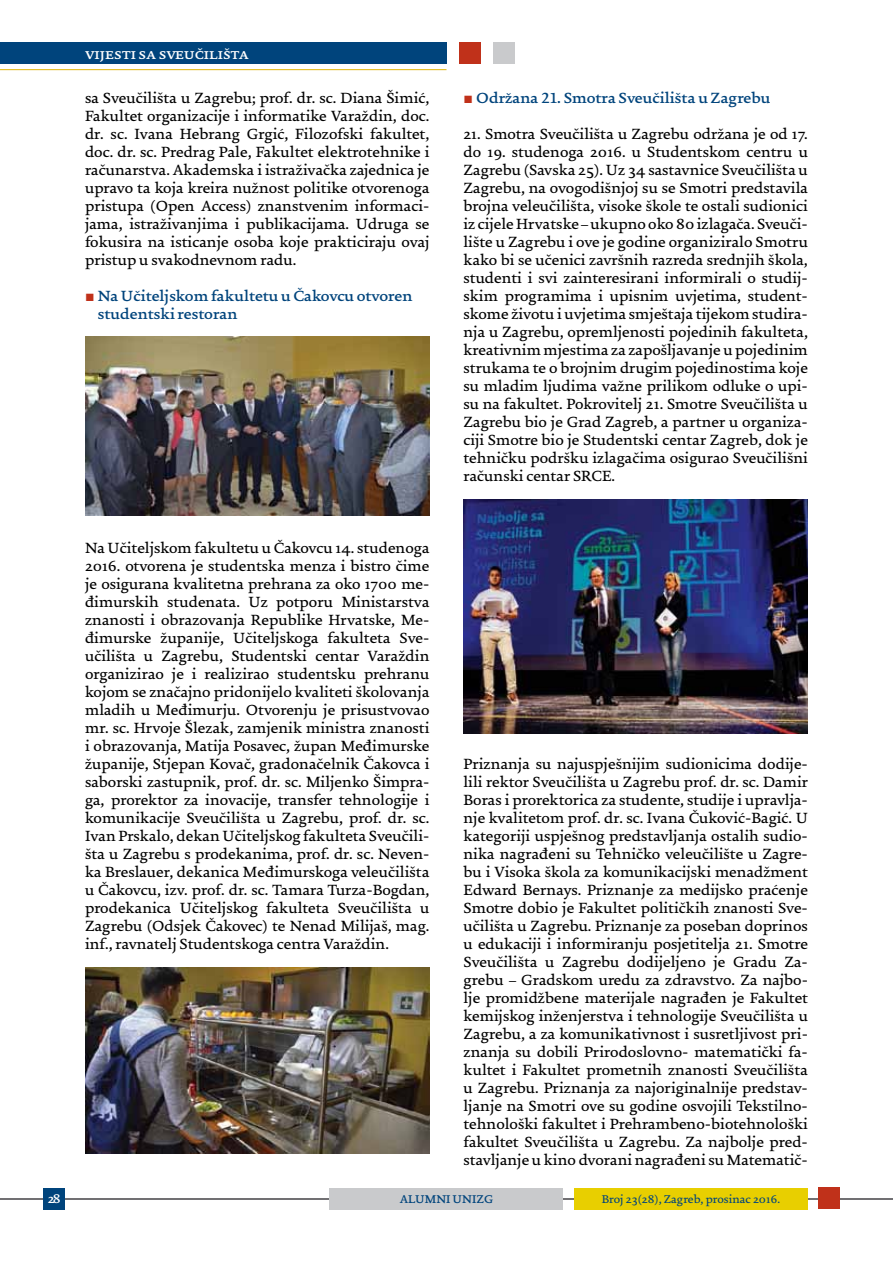
<style>
.page{position:relative;width:893px;height:1263px;background:#fff}
.page>*{position:absolute;margin:0;border:0;box-sizing:border-box;transform-origin:0 0}
.t1{font:500 15.75px/18px "Uni Zg";color:#000;text-align:justify}
.t2{font:700 15.75px/18px "Uni Zg";color:#00447c}
.t3{font:700 15.75px "Uni Zg";color:#fff}
.t4{font:700 13.5px "Uni Zg";color:#fff}
.t5{font:500 12px "Uni Zg";color:#00447c}
.t6{font:700 12px "Uni Zg";color:#00447c}
.s1{font-family:"Times New Roman";color:#c0311a}
</style>
<div class="page">
<hr style="left:0;top:1198px;width:893px;height:1px;background:#717073">
<div style="left:44px;top:1188px;width:21px;height:21px;background:#00447c"></div>
<div style="left:819px;top:1187px;width:21px;height:22px;background:#c0311a"></div>
<div style="left:330px;top:1188px;width:233px;height:21px;background:#c9cacc"></div>
<div style="left:574px;top:1188px;width:234px;height:21px;background:#e8cf00"></div>
<div style="left:0;top:43px;width:446px;height:21px;background:#00447c"></div>
<div style="left:459px;top:43px;width:21px;height:21px;background:#c0311a"></div>
<div style="left:493px;top:43px;width:21px;height:21px;background:#c9cacc"></div>
<hr style="left:0;top:69px;width:446px;height:1px;background:#deb408">
<img style="left:85px;top:337px;width:344px;height:179px">
<img style="left:463px;top:499px;width:345px;height:234px">
<img style="left:85px;top:967px;width:344px;height:186px">
<p class="t3" style="left:85px;top:45px;width:165px">vijesti sa sveučilišta</p>
<p class="t1" style="left:85px;top:90px;width:346px">sa Sveučilišta u Zagrebu; prof. dr. sc. Diana Šimić, Fakultet organizacije i informatike Varaždin, doc. dr. sc. Ivana Hebrang Grgić, Filozofski fakultet, doc. dr. sc. Predrag Pale, Fakultet elektrotehnike i računarstva. Akademska i istraživačka zajednica je upravo ta koja kreira nužnost politike otvorenoga pristupa (Open Access) znanstvenim informaci&shy;jama, istraživanjima i publikacijama. Udruga se fokusira na isticanje osoba koje prakticiraju ovaj pristup u svakodnevnom radu.</p>
<p class="t2" style="left:98px;top:288px;width:316px;text-indent:-13px"><span class="s1">■</span> Na Učiteljskom fakultetu u Čakovcu otvoren studentski restoran</p>
<p class="t1" style="left:85px;top:540px;width:346px">Na Učiteljskom fakultetu u Čakovcu 14. studenoga 2016. otvorena je studentska menza i bistro čime je osigurana kvalitetna prehrana za oko 1700 me&shy;đimurskih studenata. Uz potporu Ministarstva znanosti i obrazovanja Republike Hrvatske, Me&shy;đimurske županije, Učiteljskoga fakulteta Sve&shy;učilišta u Zagrebu, Studentski centar Varaždin organizirao je i realizirao studentsku prehranu kojom se značajno pridonijelo kvaliteti školovanja mladih u Međimurju. Otvorenju je prisustvovao mr. sc. Hrvoje Šlezak, zamjenik ministra znanosti i obrazovanja, Matija Posavec, župan Međimurske županije, Stjepan Kovač, gradonačelnik Čakovca i saborski zastupnik, prof. dr. sc. Miljenko Šimpra&shy;ga, prorektor za inovacije, transfer tehnologije i komunikacije Sveučilišta u Zagrebu, prof. dr. sc.<br>Ivan Prskalo, dekan Učiteljskog fakulteta Sveučili&shy;šta u Zagrebu s prodekanima, prof. dr. sc. Neven&shy;ka Breslauer, dekanica Međimurskoga veleučilišta u Čakovcu, izv. prof. dr. sc. Tamara Turza-Bogdan, prodekanica Učiteljskog fakulteta Sveučilišta u Zagrebu (Odsjek Čakovec) te Nenad Milijaš, mag. inf., ravnatelj Studentskoga centra Varaždin.</p>
<p class="t2" style="left:463px;top:90px;width:308px"><span class="s1">■</span> Održana 21. Smotra Sveučilišta u Zagrebu</p>
<p class="t1" style="left:463px;top:126px;width:346px">21. Smotra Sveučilišta u Zagrebu održana je od 17. do 19. studenoga 2016. u Studentskom centru u Zagrebu (Savska 25). Uz 34 sastavnice Sveučilišta u Zagrebu, na ovogodišnjoj su se Smotri predstavila brojna veleučilišta, visoke škole te ostali sudionici iz cijele Hrvatske – ukupno oko 80 izlagača. Sveuči&shy;lište u Zagrebu i ove je godine organiziralo Smotru kako bi se učenici završnih razreda srednjih škola, studenti i svi zainteresirani informirali o studij&shy;skim programima i upisnim uvjetima, student&shy;skome životu i uvjetima smještaja tijekom studira&shy;nja u Zagrebu, opremljenosti pojedinih fakulteta, kreativnim mjestima za zapošljavanje u pojedinim strukama te o brojnim drugim pojedinostima koje su mladim ljudima važne prilikom odluke o upi&shy;su na fakultet. Pokrovitelj 21. Smotre Sveučilišta u Zagrebu bio je Grad Zagreb, a partner u organiza&shy;ciji Smotre bio je Studentski centar Zagreb, dok je tehničku podršku izlagačima osigurao Sveučilišni računski centar SRCE.</p>
<p class="t1" style="left:463px;top:756px;width:346px">Priznanja su najuspješnijim sudionicima dodije&shy;lili rektor Sveučilišta u Zagrebu prof. dr. sc. Damir Boras i prorektorica za studente, studije i upravlja&shy;nje kvalitetom prof. dr. sc. Ivana Čuković-Bagić. U kategoriji uspješnog predstavljanja ostalih sudio&shy;nika nagrađeni su Tehničko veleučilište u Zagre&shy;bu i Visoka škola za komunikacijski menadžment Edward Bernays. Priznanje za medijsko praćenje Smotre dobio je Fakultet političkih znanosti Sve&shy;učilišta u Zagrebu. Priznanje za poseban doprinos u edukaciji i informiranju posjetitelja 21. Smotre Sveučilišta u Zagrebu dodijeljeno je Gradu Za&shy;grebu – Gradskom uredu za zdravstvo. Za najbo&shy;lje promidžbene materijale nagrađen je Fakultet kemijskog inženjerstva i tehnologije Sveučilišta u Zagrebu, a za komunikativnost i susretljivost pri&shy;znanja su dobili Prirodoslovno- matematički fa&shy;kultet i Fakultet prometnih znanosti Sveučilišta u Zagrebu. Priznanja za najoriginalnije predstav&shy;ljanje na Smotri ove su godine osvojili Tekstilno&shy;tehnološki fakultet i Prehrambeno-biotehnološki fakultet Sveučilišta u Zagrebu. Za najbolje pred&shy;stavljanje u kino dvorani nagrađeni su Matematič-</p>
<p class="t4" style="left:48px;top:1191px;width:14px">28</p>
<p class="t6" style="left:400px;top:1193px;width:95px">ALUMNI UNIZG</p>
<p class="t5" style="left:602px;top:1193px;width:180px">Broj 23(28), Zagreb, prosinac 2016.</p>
</div>
